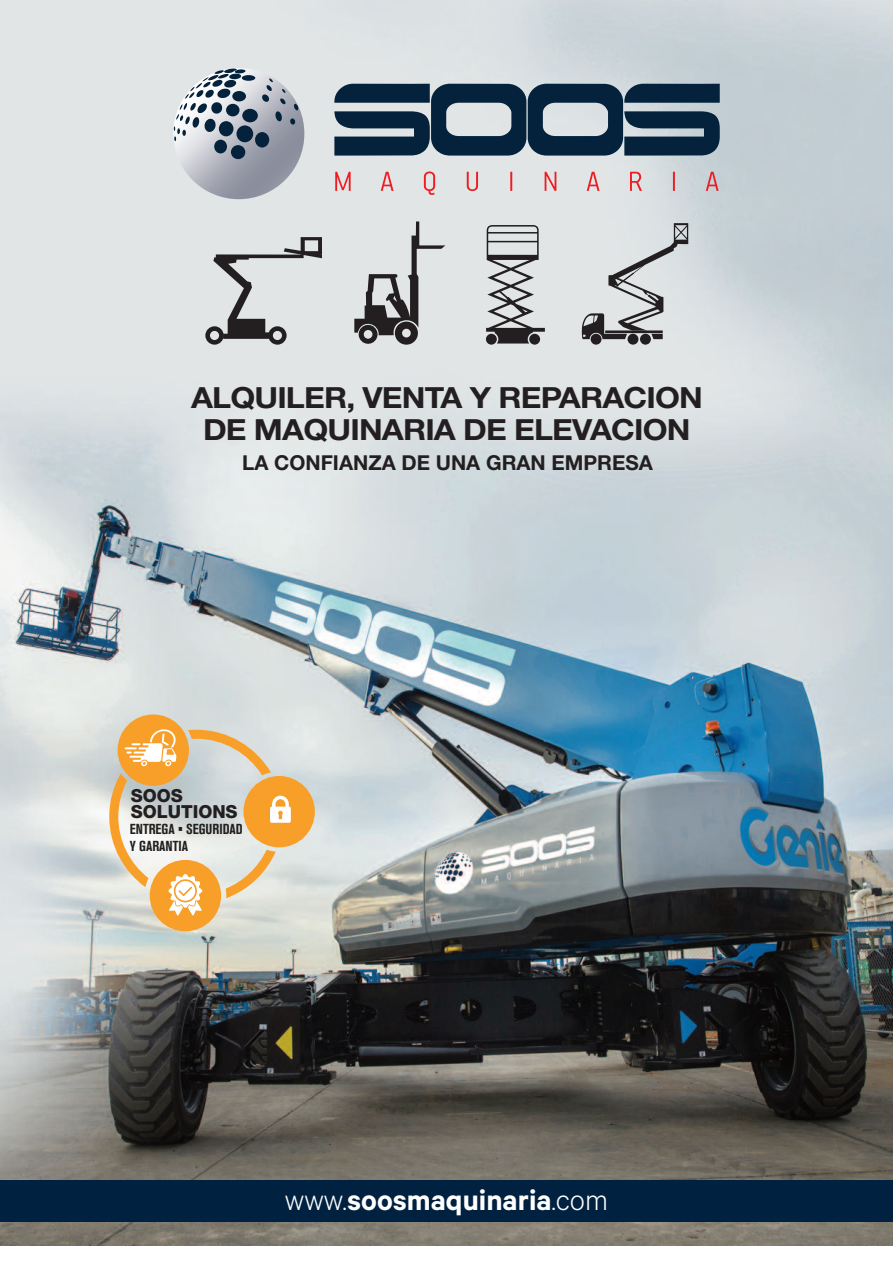
<style>
.page{position:relative;width:893px;height:1263px;background:#fff}
.page>*{position:absolute;margin:0;border:0;box-sizing:border-box;transform-origin:0 0}
.t1{font:600 32.25px "Calibre";color:#fff}
.t2{font:700 29.1px/32.4px "Helvetica Neue";letter-spacing:-.025em;color:#231f20;text-align:center;scale:1.1 1}
.t3{font:700 20.55px "Helvetica Neue";color:#231f20}
.t4{font:800 18px/16px "Helvetica Neue";color:#231f20}
.t5{font:14.4px/16.2px "Akzidenz Grotesk BQ Bd Cnd Alt";color:#231f20}
.s1{font-weight:300}
</style>
<div class="page">
<img style="left:0;top:0;width:893px;height:1245px">
<div style="left:0;top:1180px;width:893px;height:42px;background:#002140"></div>
<svg style="left:205px;top:237px;width:117px;height:108px"></svg>
<svg style="left:354px;top:221px;width:91px;height:124px"></svg>
<svg style="left:529px;top:334px;width:11px;height:11px"></svg>
<svg style="left:486px;top:334px;width:11px;height:11px"></svg>
<svg style="left:486px;top:225px;width:59px;height:118px"></svg>
<div style="left:591px;top:334px;width:10px;height:11px;background:#231f20;border-radius:50%"></div>
<svg style="left:582px;top:223px;width:106px;height:116px"></svg>
<div style="left:628px;top:334px;width:10px;height:11px;background:#231f20;border-radius:50%"></div>
<div style="left:640px;top:334px;width:11px;height:11px;background:#231f20;border-radius:50%"></div>
<img style="left:173px;top:68px;width:131px;height:131px;border-radius:50%">
<div style="left:214px;top:140px;width:13px;height:13px;background:#04223b;border-radius:50%"></div>
<div style="left:231px;top:145px;width:14px;height:14px;background:#04223b;border-radius:50%"></div>
<div style="left:236px;top:125px;width:17px;height:17px;background:#04223b;border-radius:50%"></div>
<div style="left:255px;top:132px;width:14px;height:15px;background:#04223b;border-radius:50%"></div>
<svg style="left:275px;top:111px;width:7px;height:11px"></svg>
<svg style="left:290px;top:118px;width:5px;height:7px"></svg>
<svg style="left:280px;top:89px;width:6px;height:16px"></svg>
<svg style="left:262px;top:78px;width:11px;height:24px"></svg>
<div style="left:242px;top:109px;width:16px;height:13px;background:#04223b;border-radius:50%"></div>
<div style="left:242px;top:75px;width:13px;height:6px;background:#04223b;border-radius:50%"></div>
<svg style="left:174px;top:68px;width:72px;height:73px"></svg>
<svg style="left:294px;top:103px;width:5px;height:8px"></svg>
<svg style="left:334px;top:84px;width:386px;height:72px"></svg>
<svg style="left:335px;top:171px;width:384px;height:24px"></svg>
<div style="left:118px;top:714px;width:71px;height:72px;background:#f89f29;border-radius:50%"></div>
<div style="left:243px;top:776px;width:72px;height:71px;background:#f89f29;border-radius:50%"></div>
<div style="left:150px;top:860px;width:71px;height:71px;background:#f89f29;border-radius:50%"></div>
<svg style="left:226px;top:850px;width:50px;height:48px"></svg>
<svg style="left:109px;top:773px;width:39px;height:114px"></svg>
<svg style="left:188px;top:730px;width:83px;height:45px"></svg>
<svg style="left:270px;top:796px;width:21px;height:27px"></svg>
<svg style="left:168px;top:874px;width:34px;height:41px"></svg>
<svg style="left:125px;top:729px;width:51px;height:37px"></svg>
<p class="t2" style="left:191px;top:382px;width:467px">ALQUILER, VENTA Y REPARACION<br>DE MAQUINARIA DE ELEVACION</p>
<p class="t3" style="left:242px;top:446px;width:412px">LA CONFIANZA DE UNA GRAN EMPRESA</p>
<p class="t4" style="left:131px;top:789px;width:108px">SOOS<br>SOLUTIONS</p>
<p class="t5" style="left:130px;top:822px;width:114px">ENTREGA • SEGURIDAD<br>Y GARANTIA</p>
<p class="t1" style="left:285px;top:1189px;width:325px"><span class="s1">www.</span>soosmaquinaria<span class="s1">.com</span></p>
</div>
